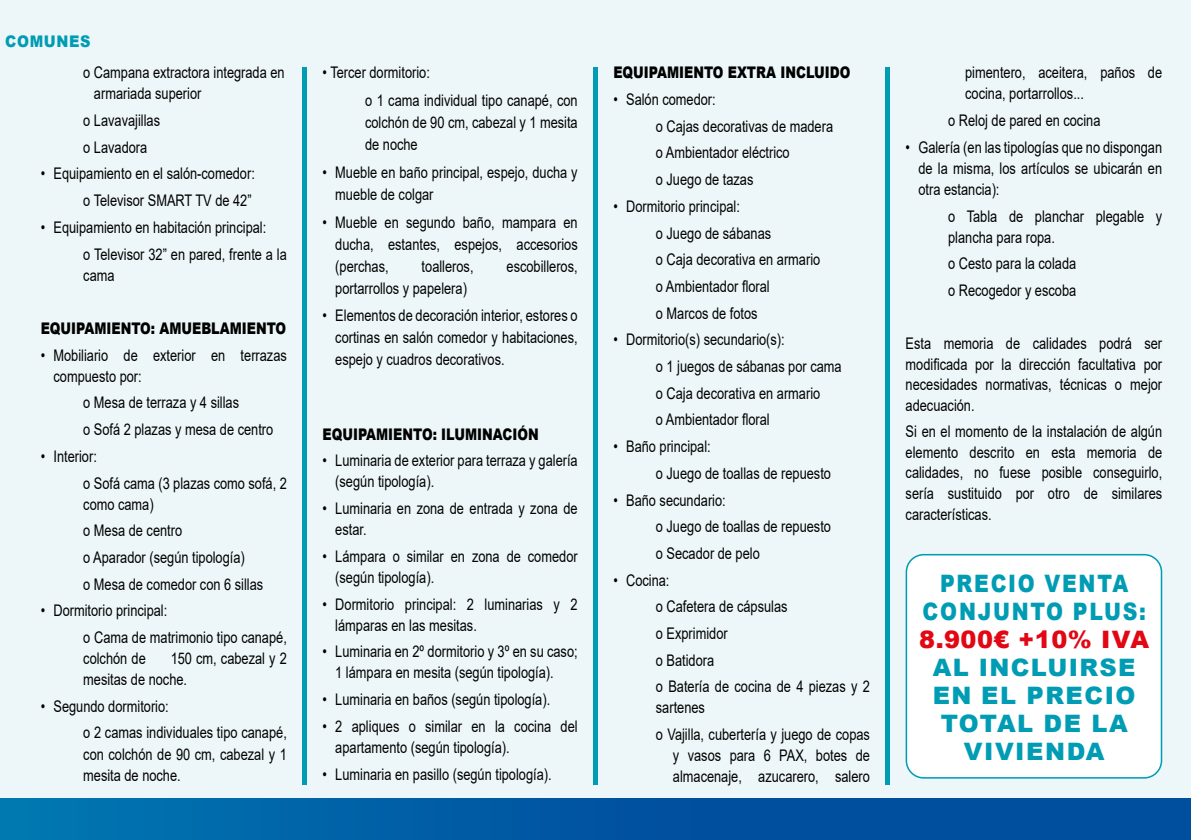
<style>
.page{position:relative;width:1191px;height:840px;background:#fff}
.page>*{position:absolute;margin:0;border:0;box-sizing:border-box;transform-origin:0 0}
.t1{font:900 24px/28px "Arial";letter-spacing:.065em;color:#009cb4;text-align:center}
.t2{font:900 24px/28px "Arial";letter-spacing:.085em;color:#009cb4;text-align:center;scale:.85 1}
.t3{font:16px/21px "Arial";color:#000;scale:.8 1}
.t4{font:900 16px "Arial";color:#000;scale:.8 1}
.t5{font:900 16px "Arial";letter-spacing:.045em;color:#009cb4;scale:.9 1}
.s1{color:#e30613}
</style>
<div class="page">
<div style="left:0;top:0;width:1191px;height:839px;background:#edf7f9"></div>
<div style="left:0;top:798px;width:1191px;height:41px;background:linear-gradient(to right,#0070ae,#00459a)"></div>
<div style="left:885px;top:67px;width:5px;height:717px;background:#009cb4"></div>
<hr style="left:593px;top:67px;width:4px;height:717px;background:#009cb4">
<hr style="left:303px;top:67px;width:4px;height:717px;background:#009cb4">
<div style="left:906px;top:554px;width:255px;height:223px;background:#fff;border-radius:17px"></div>
<div style="left:905px;top:553px;width:257px;height:225px;border:2px solid #009cb4;border-radius:17px"></div>
<p class="t5" style="left:5px;top:29px;width:96px">COMUNES</p>
<p class="t3" style="left:83px;top:62px;width:253px">o Campana extractora integrada en</p>
<p class="t3" style="left:94px;top:83px;width:136px">armariada superior</p>
<p class="t3" style="left:83px;top:110px;width:98px">o Lavavajillas</p>
<p class="t3" style="left:83px;top:136px;width:82px">o Lavadora</p>
<p class="t3" style="left:41px;top:163px;width:269px">• Equipamiento en el salón-comedor:</p>
<p class="t3" style="left:83px;top:190px;width:212px">o Televisor SMART TV de 42”</p>
<p class="t3" style="left:41px;top:216px;width:283px">• Equipamiento en habitación principal:</p>
<p class="t3" style="left:83px;top:243px;width:256px">o Televisor 32” en pared, frente a la cama</p>
<p class="t4" style="left:41px;top:316px;width:308px">EQUIPAMIENTO: AMUEBLAMIENTO</p>
<p class="t3" style="left:53px;top:344px;width:293px;text-indent:-13px">• Mobiliario de exterior en terrazas compuesto por:</p>
<p class="t3" style="left:83px;top:392px;width:196px">o Mesa de terraza y 4 sillas</p>
<p class="t3" style="left:83px;top:418px;width:239px">o Sofá 2 plazas y mesa de centro</p>
<p class="t3" style="left:41px;top:445px;width:72px">• Interior:</p>
<p class="t3" style="left:83px;top:472px;width:256px">o Sofá cama (3 plazas como sofá, 2 como cama)</p>
<p class="t3" style="left:83px;top:519px;width:125px">o Mesa de centro</p>
<p class="t3" style="left:83px;top:546px;width:203px">o Aparador (según tipología)</p>
<p class="t3" style="left:83px;top:573px;width:226px">o Mesa de comedor con 6 sillas</p>
<p class="t3" style="left:41px;top:599px;width:160px">• Dormitorio principal:</p>
<p class="t3" style="left:83px;top:626px;width:256px">o Cama de matrimonio tipo canapé, colchón de</p>
<p class="t3" style="left:83px;top:647px;width:256px;text-indent:87px">150 cm, cabezal y 2 mesitas de noche.</p>
<p class="t3" style="left:41px;top:695px;width:162px">• Segundo dormitorio:</p>
<p class="t3" style="left:83px;top:721px;width:256px;text-align:justify">o 2 camas individuales tipo canapé, con colchón de 90 cm, cabezal y 1 mesita de noche.</p>
<p class="t3" style="left:322px;top:62px;width:136px">• Tercer dormitorio:</p>
<p class="t3" style="left:365px;top:89px;width:267px;line-height:22px;text-align:justify">o 1 cama individual tipo canapé, con colchón de 90 cm, cabezal y 1 mesita de noche</p>
<p class="t3" style="left:335px;top:161px;width:304px;line-height:22px;text-indent:-13px">• Mueble en baño principal, espejo, ducha y mueble de colgar</p>
<p class="t3" style="left:335px;top:211px;width:304px;line-height:22px;text-align:justify;text-indent:-13px">• Mueble en segundo baño, mampara en ducha, estantes, espejos, accesorios (perchas,</p>
<p class="t3" style="left:422px;top:255px;width:66px">toalleros,</p>
<p class="t3" style="left:506px;top:255px;width:90px">escobilleros,</p>
<p class="t3" style="left:335px;top:277px;width:166px">portarrollos y papelera)</p>
<p class="t3" style="left:335px;top:304px;width:304px;line-height:22px;text-align:justify;text-indent:-13px">• Elementos de decoración interior, estores o cortinas en salón comedor y habitaciones, espejo y cuadros decorativos.</p>
<p class="t4" style="left:322px;top:422px;width:272px">EQUIPAMIENTO: ILUMINACIÓN</p>
<p class="t3" style="left:335px;top:450px;width:304px;text-indent:-13px">• Luminaria de exterior para terraza y galería (según tipología).</p>
<p class="t3" style="left:335px;top:497px;width:304px;text-indent:-13px">• Luminaria en zona de entrada y zona de estar.</p>
<p class="t3" style="left:335px;top:545px;width:304px;text-indent:-13px">• Lámpara o similar en zona de comedor (según tipología).</p>
<p class="t3" style="left:335px;top:593px;width:304px;text-indent:-13px">• Dormitorio principal: 2 luminarias y 2 lámparas en las mesitas.</p>
<p class="t3" style="left:335px;top:640px;width:304px;text-indent:-13px">• Luminaria en 2º dormitorio y 3º en su caso;<br>1 lámpara en mesita (según tipología).</p>
<p class="t3" style="left:322px;top:688px;width:286px">• Luminaria en baños (según tipología).</p>
<p class="t3" style="left:335px;top:715px;width:304px;text-indent:-13px">• 2 apliques o similar en la cocina del apartamento (según tipología).</p>
<p class="t3" style="left:322px;top:762px;width:288px">• Luminaria en pasillo (según tipología).</p>
<p class="t4" style="left:613px;top:61px;width:298px">EQUIPAMIENTO EXTRA INCLUIDO</p>
<p class="t3" style="left:613px;top:89px;width:130px">• Salón comedor:</p>
<p class="t3" style="left:656px;top:115px;width:223px">o Cajas decorativas de madera</p>
<p class="t3" style="left:656px;top:142px;width:169px">o Ambientador eléctrico</p>
<p class="t3" style="left:656px;top:169px;width:123px">o Juego de tazas</p>
<p class="t3" style="left:613px;top:195px;width:160px">• Dormitorio principal:</p>
<p class="t3" style="left:656px;top:222px;width:146px">o Juego de sábanas</p>
<p class="t3" style="left:656px;top:249px;width:207px">o Caja decorativa en armario</p>
<p class="t3" style="left:656px;top:275px;width:144px">o Ambientador floral</p>
<p class="t3" style="left:656px;top:302px;width:129px">o Marcos de fotos</p>
<p class="t3" style="left:613px;top:329px;width:216px">• Dormitorio(s) secundario(s):</p>
<p class="t3" style="left:656px;top:355px;width:234px">o 1 juegos de sábanas por cama</p>
<p class="t3" style="left:656px;top:382px;width:207px">o Caja decorativa en armario</p>
<p class="t3" style="left:656px;top:409px;width:144px">o Ambientador floral</p>
<p class="t3" style="left:613px;top:435px;width:123px">• Baño principal:</p>
<p class="t3" style="left:656px;top:462px;width:220px">o Juego de toallas de repuesto</p>
<p class="t3" style="left:613px;top:489px;width:142px">• Baño secundario:</p>
<p class="t3" style="left:656px;top:515px;width:220px">o Juego de toallas de repuesto</p>
<p class="t3" style="left:656px;top:542px;width:131px">o Secador de pelo</p>
<p class="t3" style="left:613px;top:569px;width:72px">• Cocina:</p>
<p class="t3" style="left:656px;top:595px;width:166px">o Cafetera de cápsulas</p>
<p class="t3" style="left:656px;top:622px;width:91px">o Exprimidor</p>
<p class="t3" style="left:656px;top:649px;width:74px">o Batidora</p>
<p class="t3" style="left:656px;top:675px;width:269px">o Batería de cocina de 4 piezas y 2 sartenes</p>
<p class="t3" style="left:673px;top:723px;width:248px;text-align:justify;text-indent:-17px">o Vajilla, cubertería y juego de copas y vasos para 6 PAX, botes de almacenaje, azucarero, salero</p>
<p class="t3" style="left:965px;top:62px;width:248px">pimentero, aceitera, paños de cocina, portarrollos...</p>
<p class="t3" style="left:948px;top:110px;width:192px">o Reloj de pared en cocina</p>
<p class="t3" style="left:918px;top:136px;width:306px;text-align:justify;text-indent:-13px">• Galería (en las tipologías que no dispongan de la misma, los artículos se ubicarán en otra estancia):</p>
<p class="t3" style="left:948px;top:205px;width:269px">o Tabla de planchar plegable y plancha para ropa.</p>
<p class="t3" style="left:948px;top:253px;width:162px">o Cesto para la colada</p>
<p class="t3" style="left:948px;top:279px;width:162px">o Recogedor y escoba</p>
<p class="t3" style="left:905px;top:333px;width:322px;text-align:justify">Esta memoria de calidades podrá ser modificada por la dirección facultativa por necesidades normativas, técnicas o mejor adecuación.</p>
<p class="t3" style="left:905px;top:421px;width:322px;text-align:justify">Si en el momento de la instalación de algún elemento descrito en esta memoria de calidades, no fuese posible conseguirlo, sería sustituido por otro de similares características.</p>
<p class="t2" style="left:919px;top:568px;width:272px">PRECIO VENTA<br>CONJUNTO PLUS:<br><span class="s1">8.900€ +10% IVA</span></p>
<p class="t1" style="left:932px;top:652px;width:204px">AL INCLUIRSE<br>EN EL PRECIO<br>TOTAL DE LA<br>VIVIENDA</p>
</div>
